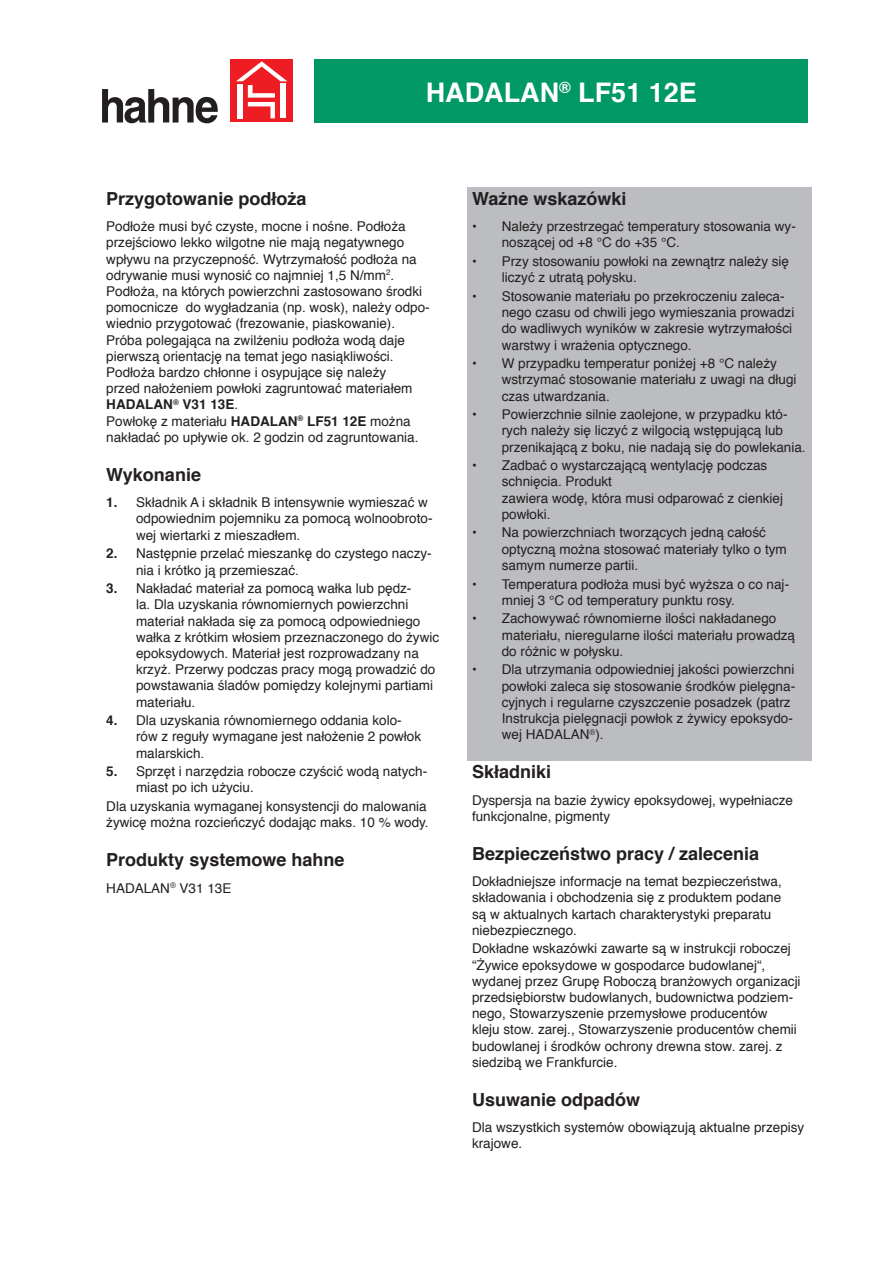
<style>
.page{position:relative;width:893px;height:1263px;background:#fff}
.page>*{position:absolute;margin:0;border:0;box-sizing:border-box;transform-origin:0 0}
.t1{font:700 27px "Helvetica";color:#fff}
.t2{font:700 18px "Helvetica";color:#231f20}
.t3{font:13.5px/16.2px "Helvetica";color:#231f20}
.t4{font:700 13.5px "Helvetica";color:#231f20}
.s1{font-weight:700}
</style>
<div class="page">
<div style="left:230px;top:60px;width:63px;height:62px;background:#ee1d23"></div>
<svg style="left:236px;top:61px;width:51px;height:57px"></svg>
<div style="left:238px;top:84px;width:5px;height:34px;background:#fff"></div>
<div style="left:280px;top:84px;width:5px;height:34px;background:#fff"></div>
<svg style="left:102px;top:89px;width:116px;height:34px"></svg>
<div style="left:315px;top:60px;width:493px;height:63px;background:#009864"></div>
<div style="left:468px;top:187px;width:344px;height:30px;background:#bcbdc0"></div>
<div style="left:468px;top:217px;width:30px;height:35px;background:#bcbdc0"></div>
<div style="left:497px;top:217px;width:315px;height:35px;background:#bcbdc0"></div>
<div style="left:468px;top:252px;width:30px;height:35px;background:#bcbdc0"></div>
<div style="left:497px;top:252px;width:315px;height:35px;background:#bcbdc0"></div>
<div style="left:468px;top:287px;width:30px;height:67px;background:#bcbdc0"></div>
<div style="left:497px;top:287px;width:315px;height:67px;background:#bcbdc0"></div>
<div style="left:468px;top:354px;width:30px;height:51px;background:#bcbdc0"></div>
<div style="left:497px;top:354px;width:315px;height:51px;background:#bcbdc0"></div>
<div style="left:468px;top:405px;width:30px;height:51px;background:#bcbdc0"></div>
<div style="left:497px;top:405px;width:315px;height:51px;background:#bcbdc0"></div>
<div style="left:468px;top:456px;width:30px;height:67px;background:#bcbdc0"></div>
<div style="left:497px;top:456px;width:315px;height:67px;background:#bcbdc0"></div>
<div style="left:468px;top:523px;width:30px;height:51px;background:#bcbdc0"></div>
<div style="left:497px;top:523px;width:315px;height:51px;background:#bcbdc0"></div>
<div style="left:468px;top:574px;width:30px;height:35px;background:#bcbdc0"></div>
<div style="left:497px;top:574px;width:315px;height:35px;background:#bcbdc0"></div>
<div style="left:468px;top:609px;width:30px;height:51px;background:#bcbdc0"></div>
<div style="left:497px;top:609px;width:315px;height:51px;background:#bcbdc0"></div>
<div style="left:468px;top:660px;width:30px;height:84px;background:#bcbdc0"></div>
<div style="left:497px;top:660px;width:315px;height:84px;background:#bcbdc0"></div>
<div style="left:468px;top:743px;width:344px;height:17px;background:#bcbdc0"></div>
<p class="t1" style="left:426px;top:70px;width:273px">HADALAN<sup>®</sup> LF51 12E</p>
<p class="t2" style="left:106px;top:184px;width:202px">Przygotowanie podłoża</p>
<p class="t3" style="left:106px;top:219px;width:312px">Podłoże musi być czyste, mocne i nośne. Podłoża przejściowo lekko wilgotne nie mają negatywnego wpływu na przyczepność. Wytrzymałość podłoża na odrywanie musi wynosić co najmniej 1,5 N/mm<sup>2</sup>.</p>
<p class="t3" style="left:106px;top:284px;width:325px">Podłoża, na których powierzchni zastosowano środki pomocnicze do wygładzania (np. wosk), należy odpo&shy;wiednio przygotować (frezowanie, piaskowanie).</p>
<p class="t3" style="left:106px;top:332px;width:300px">Próba polegająca na zwilżeniu podłoża wodą daje pierwszą orientację na temat jego nasiąkliwości.</p>
<p class="t3" style="left:106px;top:365px;width:308px">Podłoża bardzo chłonne i osypujące się należy przed nałożeniem powłoki zagruntować materiałem<br><span class="s1">HADALAN</span><sup>®</sup> <span class="s1">V31 13E</span>.</p>
<p class="t3" style="left:106px;top:413px;width:314px">Powłokę z materiału <span class="s1">HADALAN</span><sup>®</sup> <span class="s1">LF51 12E</span> można nakładać po upływie ok. 2 godzin od zagruntowania.</p>
<p class="t2" style="left:106px;top:460px;width:96px">Wykonanie</p>
<p class="t4" style="left:106px;top:492px;width:13px">1.</p>
<p class="t3" style="left:136px;top:495px;width:298px">Składnik A i składnik B intensywnie wymieszać w odpowiednim pojemniku za pomocą wolnoobroto&shy;wej wiertarki z mieszadłem.</p>
<p class="t4" style="left:106px;top:543px;width:13px">2.</p>
<p class="t3" style="left:136px;top:546px;width:297px">Następnie przelać mieszankę do czystego naczy&shy;nia i krótko ją przemieszać.</p>
<p class="t4" style="left:106px;top:577px;width:13px">3.</p>
<p class="t3" style="left:136px;top:581px;width:305px">Nakładać materiał za pomocą wałka lub pędz-<br>la. Dla uzyskania równomiernych powierzchni materiał nakłada się za pomocą odpowiedniego wałka z krótkim włosiem przeznaczonego do żywic epoksydowych. Materiał jest rozprowadzany na krzyż. Przerwy podczas pracy mogą prowadzić do powstawania śladów pomiędzy kolejnymi partiami materiału.</p>
<p class="t4" style="left:106px;top:709px;width:13px">4.</p>
<p class="t3" style="left:136px;top:713px;width:287px">Dla uzyskania równomiernego oddania kolo&shy;rów z reguły wymagane jest nałożenie 2 powłok malarskich.</p>
<p class="t4" style="left:106px;top:760px;width:13px">5.</p>
<p class="t3" style="left:136px;top:764px;width:293px">Sprzęt i narzędzia robocze czyścić wodą natych&shy;miast po ich użyciu.</p>
<p class="t3" style="left:106px;top:799px;width:324px">Dla uzyskania wymaganej konsystencji do malowania żywicę można rozcieńczyć dodając maks. 10 % wody.</p>
<p class="t2" style="left:106px;top:845px;width:240px">Produkty systemowe hahne</p>
<p class="t3" style="left:106px;top:880px;width:127px">HADALAN<sup>®</sup> V31 13E</p>
<p class="t2" style="left:472px;top:184px;width:156px">Ważne wskazówki</p>
<p class="t4" style="left:472px;top:216px;width:6px">•</p>
<p class="t3" style="left:502px;top:219px;width:296px">Należy przestrzegać temperatury stosowania wy&shy;noszącej od +8 °C do +35 °C.</p>
<p class="t4" style="left:472px;top:250px;width:6px">•</p>
<p class="t3" style="left:502px;top:254px;width:289px">Przy stosowaniu powłoki na zewnątrz należy się liczyć z utratą połysku.</p>
<p class="t4" style="left:472px;top:285px;width:6px">•</p>
<p class="t3" style="left:502px;top:288px;width:294px">Stosowanie materiału po przekroczeniu zaleca&shy;nego czasu od chwili jego wymieszania prowadzi do wadliwych wyników w zakresie wytrzymałości warstwy i wrażenia optycznego.</p>
<p class="t4" style="left:472px;top:352px;width:6px">•</p>
<p class="t3" style="left:502px;top:356px;width:296px">W przypadku temperatur poniżej +8 °C należy wstrzymać stosowanie materiału z uwagi na długi czas utwardzania.</p>
<p class="t4" style="left:472px;top:403px;width:6px">•</p>
<p class="t3" style="left:502px;top:407px;width:305px">Powierzchnie silnie zaolejone, w przypadku któ&shy;rych należy się liczyć z wilgocią wstępującą lub przenikającą z boku, nie nadają się do powlekania.</p>
<p class="t4" style="left:472px;top:455px;width:6px">•</p>
<p class="t3" style="left:502px;top:458px;width:267px">Zadbać o wystarczającą wentylację podczas schnięcia. Produkt</p>
<p class="t3" style="left:502px;top:490px;width:283px">zawiera wodę, która musi odparować z cienkiej powłoki.</p>
<p class="t4" style="left:472px;top:522px;width:6px">•</p>
<p class="t3" style="left:502px;top:525px;width:287px">Na powierzchniach tworzących jedną całość optyczną można stosować materiały tylko o tym samym numerze partii.</p>
<p class="t4" style="left:472px;top:573px;width:6px">•</p>
<p class="t3" style="left:502px;top:576px;width:289px">Temperatura podłoża musi być wyższa o co naj&shy;mniej 3 °C od temperatury punktu rosy.</p>
<p class="t4" style="left:472px;top:608px;width:6px">•</p>
<p class="t3" style="left:502px;top:611px;width:295px">Zachowywać równomierne ilości nakładanego materiału, nieregularne ilości materiału prowadzą do różnic w połysku.</p>
<p class="t4" style="left:472px;top:659px;width:6px">•</p>
<p class="t3" style="left:502px;top:662px;width:295px">Dla utrzymania odpowiedniej jakości powierzchni powłoki zaleca się stosowanie środków pielęgna&shy;cyjnych i regularne czyszczenie posadzek (patrz Instrukcja pielęgnacji powłok z żywicy epoksydo&shy;wej HADALAN<sup>®</sup>).</p>
<p class="t2" style="left:472px;top:757px;width:81px">Składniki</p>
<p class="t3" style="left:472px;top:792px;width:323px">Dyspersja na bazie żywicy epoksydowej, wypełniacze funkcjonalne, pigmenty</p>
<p class="t2" style="left:472px;top:839px;width:289px">Bezpieczeństwo pracy / zalecenia</p>
<p class="t3" style="left:472px;top:874px;width:311px">Dokładniejsze informacje na temat bezpieczeństwa, składowania i obchodzenia się z produktem podane są w aktualnych kartach charakterystyki preparatu niebezpiecznego.</p>
<p class="t3" style="left:472px;top:941px;width:330px">Dokładne wskazówki zawarte są w instrukcji roboczej “Żywice epoksydowe w gospodarce budowlanej“, wydanej przez Grupę Roboczą branżowych organizacji przedsiębiorstw budowlanych, budownictwa podziem&shy;nego, Stowarzyszenie przemysłowe producentów<br>kleju stow. zarej., Stowarzyszenie producentów chemii budowlanej i środków ochrony drewna stow. zarej. z siedzibą we Frankfurcie.</p>
<p class="t2" style="left:472px;top:1085px;width:170px">Usuwanie odpadów</p>
<p class="t3" style="left:472px;top:1120px;width:334px">Dla wszystkich systemów obowiązują aktualne przepisy krajowe.</p>
</div>
